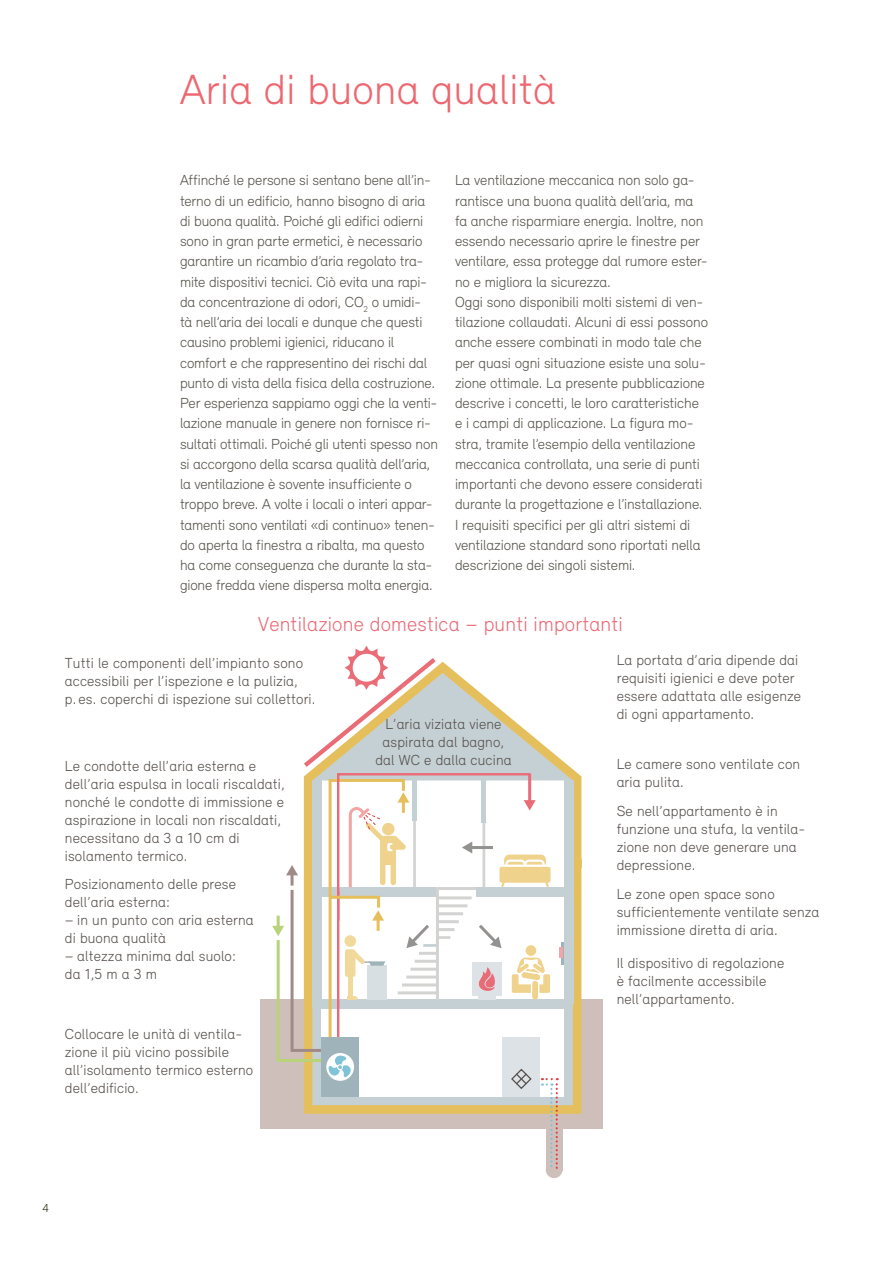
<style>
.page{position:relative;width:893px;height:1263px;background:#fff}
.page>*{position:absolute;margin:0;border:0;box-sizing:border-box;transform-origin:0 0}
.t1{font:300 43.5px "Relevant";letter-spacing:.01em;color:#ed6770}
.t2{font:300 21px "Relevant";letter-spacing:.01em;color:#e96b77}
.t3{font:300 15px/20.2px "Relevant";letter-spacing:-.01em;color:#57544b}
.t4{font:300 15px/18px "Relevant";letter-spacing:.01em;color:#57514d}
.t5{font:300 12px "Relevant";color:#2f2912}
</style>
<div class="page">
<div style="left:260px;top:1000px;width:343px;height:129px;background:#cebfbb"></div>
<div style="left:546px;top:1161px;width:16px;height:17px;background:#cebfbb;border-radius:50%"></div>
<svg style="left:577px;top:773px;width:9px;height:341px"></svg>
<svg style="left:272px;top:646px;width:305px;height:523px"></svg>
<h1 class="t1" style="left:180px;top:64px;width:377px">Aria di buona qualità</h1>
<p class="t3" style="left:180px;top:170px;width:259px">Affinché le persone si sentano bene all’in&shy;terno di un edificio, hanno bisogno di aria di buona qualità. Poiché gli edifici odierni sono in gran parte ermetici, è necessario garantire un ricambio d’aria regolato tra&shy;mite dispositivi tecnici. Ciò evita una rapi&shy;da concentrazione di odori, CO<sub>2</sub> o umidi-<br>tà nell’aria dei locali e dunque che questi causino problemi igienici, riducano il comfort e che rappresentino dei rischi dal punto di vista della fisica della costruzione.<br>Per esperienza sappiamo oggi che la venti&shy;lazione manuale in genere non fornisce ri&shy;sultati ottimali. Poiché gli utenti spesso non si accorgono della scarsa qualità dell’aria, la ventilazione è sovente insufficiente o troppo breve. A volte i locali o interi appar&shy;tamenti sono ventilati «di continuo» tenen&shy;do aperta la finestra a ribalta, ma questo ha come conseguenza che durante la sta&shy;gione fredda viene dispersa molta energia.</p>
<p class="t3" style="left:455px;top:170px;width:255px">La ventilazione meccanica non solo ga&shy;rantisce una buona qualità dell’aria, ma fa anche risparmiare energia. Inoltre, non essendo necessario aprire le finestre per ventilare, essa protegge dal rumore ester&shy;no e migliora la sicurezza.<br>Oggi sono disponibili molti sistemi di ven&shy;tilazione collaudati. Alcuni di essi possono anche essere combinati in modo tale che per quasi ogni situazione esiste una solu&shy;zione ottimale. La presente pubblicazione descrive i concetti, le loro caratteristiche e i campi di applicazione. La figura mo&shy;stra, tramite l’esempio della ventilazione meccanica controllata, una serie di punti importanti che devono essere considerati durante la progettazione e l’installazione.<br>I requisiti specifici per gli altri sistemi di ventilazione standard sono riportati nella descrizione dei singoli sistemi.</p>
<h2 class="t2" style="left:258px;top:611px;width:366px">Ventilazione domestica – punti importanti</h2>
<p class="t4" style="left:65px;top:653px;width:252px">Tutti le componenti dell’impianto sono accessibili per l’ispezione e la pulizia,<br>p. es. coperchi di ispezione sui collettori.</p>
<p class="t4" style="left:617px;top:651px;width:186px">La portata d’aria dipende dai requisiti igienici e deve poter essere adattata alle esigenze di ogni appartamento.</p>
<p class="t4" style="left:375px;top:715px;width:138px;text-align:center">L’aria viziata viene aspirata dal bagno, dal WC e dalla cucina</p>
<p class="t4" style="left:617px;top:754px;width:185px">Le camere sono ventilate con aria pulita.</p>
<p class="t4" style="left:65px;top:757px;width:221px">Le condotte dell’aria esterna e dell’aria espulsa in locali riscaldati, nonché le condotte di immissione e aspirazione in locali non riscaldati, necessitano da 3 a 10 cm di isolamento termico.</p>
<p class="t4" style="left:65px;top:875px;width:173px">Posizionamento delle prese dell’aria esterna:</p>
<p class="t4" style="left:65px;top:911px;width:190px">– in un punto con aria esterna di buona qualità</p>
<p class="t4" style="left:65px;top:947px;width:173px">– altezza minima dal suolo: da 1,5 m a 3 m</p>
<p class="t4" style="left:617px;top:802px;width:190px">Se nell’appartamento è in funzione una stufa, la ventila&shy;zione non deve generare una depressione.</p>
<p class="t4" style="left:617px;top:885px;width:204px">Le zone open space sono sufficientemente ventilate senza immissione diretta di aria.</p>
<p class="t4" style="left:617px;top:954px;width:169px">Il dispositivo di regolazione è facilmente accessibile nell’appartamento.</p>
<p class="t4" style="left:65px;top:1025px;width:190px">Collocare le unità di ventila&shy;zione il più vicino possibile all’isolamento termico esterno dell’edificio.</p>
<p class="t5" style="left:43px;top:1201px;width:8px">4</p>
</div>
